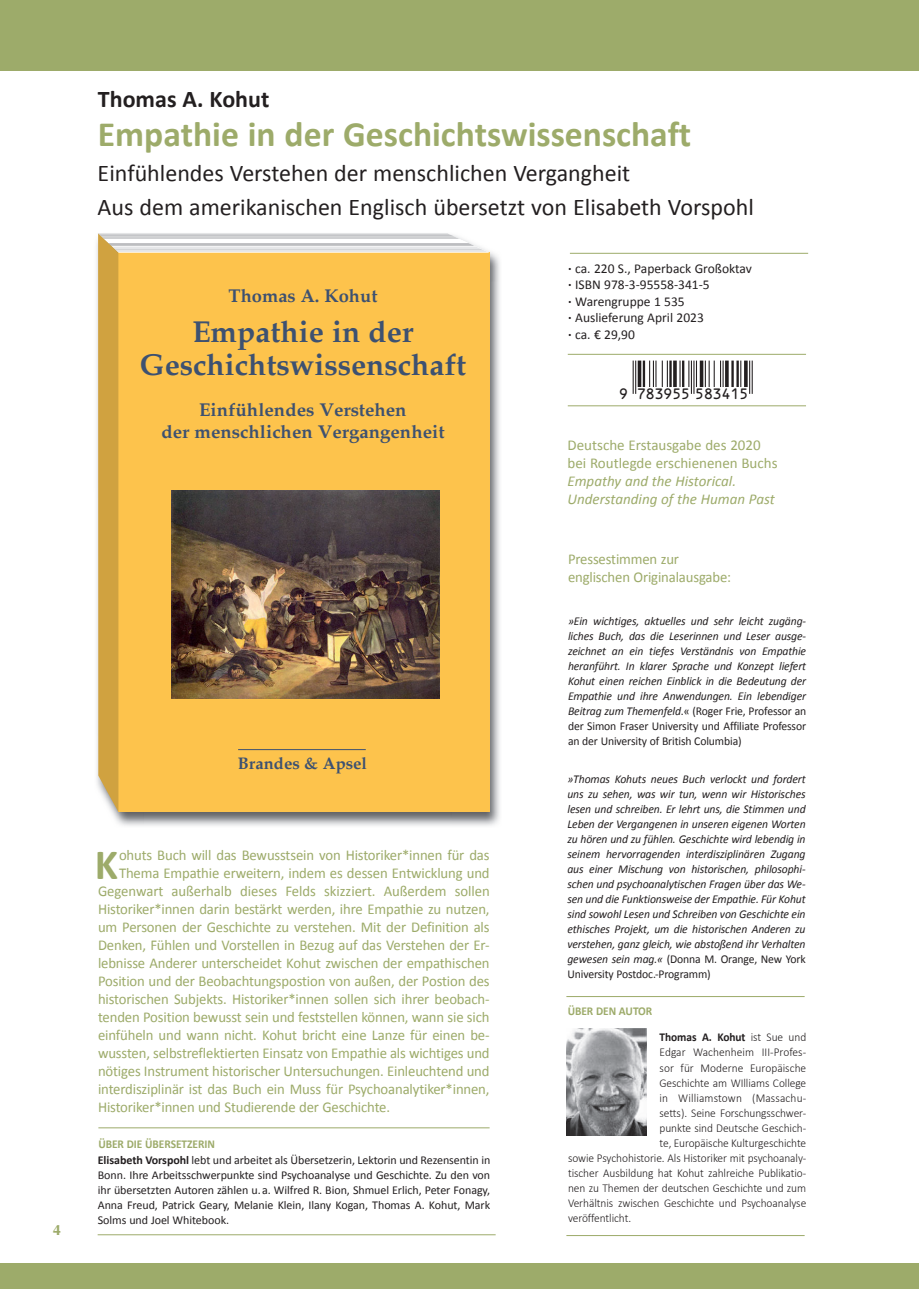
<style>
.page{position:relative;width:919px;height:1289px;background:#fff}
.page>*{position:absolute;margin:0;border:0;box-sizing:border-box;transform-origin:0 0}
.t1{font:700 43.35px "Calibri";color:#9dab6a}
.t2{font:700 35.7px "Calibri";color:#9dab6a}
.t3{font:700 30px/33.3px "Palatino";color:#3d5171;text-align:center}
.t4{font:24px/34.5px "Calibri";color:#231f20}
.t5{font:700 24px "Calibri";color:#231f20}
.t6{font:700 18.3px/21.9px "Palatino";color:#3d5171;text-align:center}
.t7{font:700 16.65px "Palatino";color:#3d5171}
.t8{font:15px/18px "Calibri";letter-spacing:-.01em;color:#9dab6a}
.t9{font:italic 15px/18px "Calibri";color:#9dab6a}
.t10{font:700 15px "CG Omega";color:#9dab6a}
.t11{font:13.95px "OCRB";letter-spacing:-.085em;color:#231f20}
.t12{font:13.5px/16.5px "Calibri";color:#231f20}
.t13{font:italic 12px/15px "Calibri";letter-spacing:-.01em;color:#231f20;text-align:justify}
.t14{font:300 12px "Calibri";letter-spacing:-.005em;color:#231f20;scale:.95 1}
.t15{font:12px/15px "Calibri";letter-spacing:-.005em;color:#231f20}
.t16{font:700 12px "Calibri";letter-spacing:-.005em;color:#231f20;scale:.95 1}
.t17{font:700 12px "Calibri";letter-spacing:-.005em;color:#9dab6a;scale:.95 1}
.s1{font-weight:700;color:#9dab6a}
.s2{font-weight:700}
.s3{font-style:normal}
.s4{font-weight:300}
</style>
<div class="page">
<div style="left:0;top:0;width:918px;height:70px;background:#9dab6a"></div>
<div style="left:0;top:1263px;width:918px;height:25px;background:#9dab6a"></div>
<img style="left:96px;top:240px;width:404px;height:41px">
<img style="left:96px;top:281px;width:48px;height:545px">
<img style="left:451px;top:281px;width:49px;height:545px">
<img style="left:144px;top:812px;width:307px;height:14px">
<svg style="left:98px;top:233px;width:391px;height:579px;background:#d2a54d"></svg>
<hr style="left:570px;top:253px;width:238px;height:1px;background:#9dab6a">
<hr style="left:567px;top:405px;width:239px;height:1px;background:#9dab6a">
<hr style="left:567px;top:354px;width:239px;height:1px;background:#9dab6a">
<img style="left:566px;top:1028px;width:80px;height:107px">
<hr style="left:98px;top:1234px;width:397px;height:1px;background:#9dab6a">
<hr style="left:98px;top:1127px;width:391px;height:1px;background:#9dab6a">
<hr style="left:566px;top:1235px;width:238px;height:1px;background:#9dab6a">
<hr style="left:566px;top:996px;width:238px;height:1px;background:#9dab6a">
<hr style="left:751px;top:360px;width:1px;height:34px;background:#231f20">
<hr style="left:749px;top:360px;width:1px;height:34px;background:#231f20">
<hr style="left:744px;top:360px;width:3px;height:27px;background:#231f20">
<svg style="left:740px;top:360px;width:1px;height:27px"></svg>
<hr style="left:736px;top:360px;width:2px;height:27px;background:#231f20">
<hr style="left:731px;top:360px;width:2px;height:27px;background:#231f20">
<hr style="left:725px;top:360px;width:3px;height:27px;background:#231f20">
<svg style="left:720px;top:360px;width:3px;height:27px"></svg>
<svg style="left:704px;top:360px;width:10px;height:27px"></svg>
<svg style="left:699px;top:360px;width:4px;height:27px"></svg>
<svg style="left:696px;top:360px;width:1px;height:27px"></svg>
<hr style="left:693px;top:360px;width:1px;height:34px;background:#231f20">
<hr style="left:690px;top:360px;width:2px;height:34px;background:#231f20">
<svg style="left:688px;top:360px;width:1px;height:27px"></svg>
<hr style="left:682px;top:360px;width:2px;height:27px;background:#231f20">
<svg style="left:679px;top:360px;width:1px;height:27px"></svg>
<hr style="left:673px;top:360px;width:3px;height:27px;background:#231f20">
<hr style="left:669px;top:360px;width:2px;height:27px;background:#231f20">
<svg style="left:649px;top:360px;width:18px;height:27px"></svg>
<hr style="left:642px;top:360px;width:3px;height:27px;background:#231f20">
<svg style="left:637px;top:360px;width:4px;height:27px"></svg>
<hr style="left:635px;top:360px;width:1px;height:34px;background:#231f20">
<hr style="left:632px;top:360px;width:1px;height:34px;background:#231f20">
<p class="t10" style="left:53px;top:1220px;width:10px">4</p>
<h3 class="t5" style="left:98px;top:84px;width:173px">Thomas A. Kohut</h3>
<h2 class="t2" style="left:98px;top:112px;width:595px">Empathie in der Geschichtswissenschaft</h2>
<h3 class="t4" style="left:98px;top:154px;width:657px">Einfühlendes Verstehen der menschlichen Vergangheit<br>Aus dem amerikanischen Englisch übersetzt von Elisabeth Vorspohl</h3>
<h3 class="t6" style="left:228px;top:285px;width:150px">Thomas A. Kohut</h3>
<h3 class="t3" style="left:140px;top:316px;width:327px">Empathie in der<br>Geschichtswissenschaft</h3>
<h3 class="t6" style="left:161px;top:399px;width:285px">Einfühlendes Verstehen<br>der menschlichen Vergangenheit</h3>
<h3 class="t7" style="left:238px;top:753px;width:131px">Brandes &amp; Apsel</h3>
<p class="t8" style="left:119px;top:845px;width:372px">ohuts Buch will das Bewusstsein von Historiker*innen für das</p>
<p class="t8" style="left:119px;top:863px;width:372px">Thema Empathie erweitern, indem es dessen Entwicklung und</p>
<p class="t8" style="left:98px;top:881px;width:393px">Gegenwart außerhalb dieses Felds skizziert. Außerdem sollen</p>
<p class="t8" style="left:98px;top:899px;width:393px">Historiker*innen darin bestärkt werden, ihre Empathie zu nutzen,</p>
<p class="t8" style="left:98px;top:917px;width:393px">um Personen der Geschichte zu verstehen. Mit der Definition als</p>
<p class="t8" style="left:98px;top:935px;width:393px">Denken, Fühlen und Vorstellen in Bezug auf das Verstehen der Er-</p>
<p class="t8" style="left:98px;top:953px;width:393px">lebnisse Anderer unterscheidet Kohut zwischen der empathischen</p>
<p class="t8" style="left:98px;top:971px;width:393px">Position und der Beobachtungspostion von außen, der Postion des</p>
<p class="t8" style="left:98px;top:989px;width:393px">historischen Subjekts. Historiker*innen sollen sich ihrer beobach-</p>
<p class="t8" style="left:98px;top:1007px;width:393px">tenden Position bewusst sein und feststellen können, wann sie sich</p>
<p class="t8" style="left:98px;top:1025px;width:393px">einfüheln und wann nicht. Kohut bricht eine Lanze für einen be-</p>
<p class="t8" style="left:98px;top:1043px;width:393px">wussten, selbstreflektierten Einsatz von Empathie als wichtiges und</p>
<p class="t8" style="left:98px;top:1061px;width:393px">nötiges Instrument historischer Untersuchungen. Einleuchtend und</p>
<p class="t8" style="left:98px;top:1079px;width:393px">interdisziplinär ist das Buch ein Muss für Psychoanalytiker*innen,</p>
<p class="t8" style="left:98px;top:1097px;width:293px">Historiker*innen und Studierende der Geschichte.</p>
<h1 class="t1" style="left:95px;top:837px;width:25px">K</h1>
<p class="t15" style="left:98px;top:1134px;width:394px;line-height:16.2px"><span class="s1">ÜBER DIE ÜBERSETZERIN<br></span><span class="s2">Elisabeth Vorspohl</span> lebt und arbeitet als Übersetzerin, Lektorin und Rezensentin in</p>
<p class="t15" style="left:98px;top:1166px;width:394px;text-align:justify">Bonn. Ihre Arbeitsschwerpunkte sind Psychoanalyse und Geschichte. Zu den von ihr übersetzten Autoren zählen u. a. Wilfred R. Bion, Shmuel Erlich, Peter Fonagy, Anna Freud, Patrick Geary, Melanie Klein, Ilany Kogan, Thomas A. Kohut, Mark Solms und Joel Whitebook.</p>
<p class="t12" style="left:568px;top:259px;width:185px"><span class="s2">·</span> ca. 220 S., Paperback Großoktav <span class="s2">·</span> ISBN 978-3-95558-341-5<br><span class="s2">·</span> Warengruppe 1 535<br><span class="s2">·</span> Auslieferung April 2023<br><span class="s2">·</span> ca. € 29,90</p>
<p class="t11" style="left:618px;top:386px;width:132px">9 783955 583415</p>
<p class="t8" style="left:567px;top:435px;width:211px">Deutsche Erstausgabe des 2020 bei Routlegde erschienenen Buchs</p>
<p class="t9" style="left:567px;top:471px;width:209px">Empathy and the Historical.<br>Understanding of the Human Past</p>
<p class="t8" style="left:568px;top:549px;width:165px">Pressestimmen zur englischen Originalausgabe:</p>
<p class="t13" style="left:568px;top:612px;width:240px">»Ein wichtiges, aktuelles und sehr leicht zugäng&shy;liches Buch, das die Leserinnen und Leser ausge&shy;zeichnet an ein tiefes Verständnis von Empathie heranführt. In klarer Sprache und Konzept liefert Kohut einen reichen Einblick in die Bedeutung der Empathie und ihre Anwendungen. Ein lebendiger Beitrag zum Themenfeld<span class="s3">.« (Roger Frie, Professor an der Simon Fraser University und Affiliate Professor an der University of British Columbia)</span></p>
<p class="t13" style="left:567px;top:770px;width:240px">»Thomas Kohuts neues Buch verlockt und fordert uns zu sehen, was wir tun, wenn wir Historisches lesen und schreiben. Er lehrt uns, die Stimmen und Leben der Vergangenen in unseren eigenen Worten zu hören und zu fühlen. Geschichte wird lebendig in seinem hervorragenden interdisziplinären Zugang aus einer Mischung von historischen, philosophi&shy;schen und psychoanalytischen Fragen über das We&shy;sen und die Funktionsweise der Empathie. Für Kohut sind sowohl Lesen und Schreiben von Geschichte ein ethisches Projekt, um die historischen Anderen zu verstehen, ganz gleich, wie abstoßend ihr Verhalten gewesen sein mag.« <span class="s3">(Donna M. Orange, New York University Postdoc.-Programm)</span></p>
<p class="t17" style="left:567px;top:1003px;width:91px">ÜBER DEN AUTOR</p>
<p class="t16" style="left:659px;top:1030px;width:156px">Thomas A. Kohut <span class="s4">ist Sue und</span></p>
<p class="t14" style="left:659px;top:1045px;width:156px">Edgar Wachenheim III-Profes-</p>
<p class="t14" style="left:659px;top:1060px;width:156px">sor für Moderne Europäische</p>
<p class="t14" style="left:659px;top:1075px;width:156px">Geschichte am WIlliams College</p>
<p class="t14" style="left:659px;top:1090px;width:156px">in Williamstown (Massachu-</p>
<p class="t14" style="left:659px;top:1105px;width:156px">setts). Seine Forschungsschwer-</p>
<p class="t14" style="left:659px;top:1120px;width:156px">punkte sind Deutsche Geschich-</p>
<p class="t14" style="left:659px;top:1135px;width:156px">te, Europäische Kulturgeschichte</p>
<p class="t14" style="left:568px;top:1150px;width:252px">sowie Psychohistorie. Als Historiker mit psychoanaly-</p>
<p class="t14" style="left:568px;top:1165px;width:252px">tischer Ausbildung hat Kohut zahlreiche Publikatio-</p>
<p class="t14" style="left:568px;top:1180px;width:252px">nen zu Themen der deutschen Geschichte und zum</p>
<p class="t14" style="left:568px;top:1195px;width:252px">Verhältnis zwischen Geschichte und Psychoanalyse</p>
<p class="t14" style="left:568px;top:1210px;width:68px">veröffentlicht.</p>
</div>
